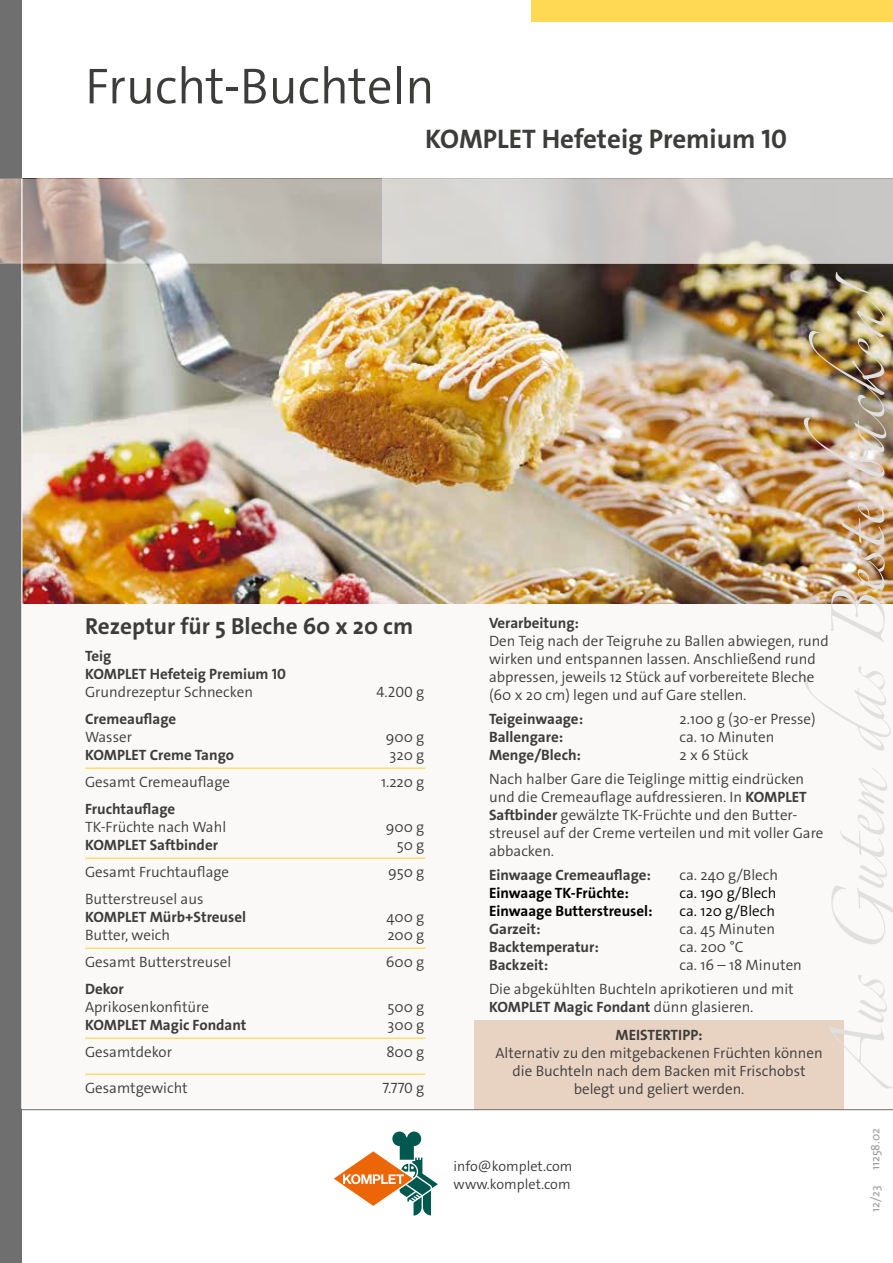
<style>
.page{position:relative;width:893px;height:1263px;background:#fff}
.page>*{position:absolute;margin:0;border:0;box-sizing:border-box;transform-origin:0 0}
.t1{font:51px "The Sans LP4 Se Lig";letter-spacing:-.005em;color:#3c3c3b}
.t2{font:27px "The Sans LP7 Bld";color:#3c3c3b}
.t3{font:23.25px "The Sans LP7 Bld";color:#3c3c3b}
.t4{font:15px/18px "The Sans LP4 Se Lig";color:#3c3c3b}
.t5{font:15px/18px "The Sans LP7 Bld";color:#3c3c3b}
.t6{font:15px "The Sans LP7 Bld";color:#000}
.t7{font:15px "The Sans LP4 Se Lig";color:#000}
.t8{font:14.25px/17.2px "The Sans LP4 Se Lig";color:#3c3c3b}
.t9{font:12px "The Sans LP5 Plain";color:#9d9d9c}
.s1{font-family:"The Sans LP7 Bld"}
.s2{font-family:"The Sans LP4 Se Lig"}
</style>
<div class="page">
<div style="left:0;top:264px;width:893px;height:846px;background:#faf9f7"></div>
<div style="left:474px;top:1020px;width:370px;height:90px;background:#e8d2c2"></div>
<img style="left:23px;top:264px;width:870px;height:340px">
<div style="left:531px;top:0;width:362px;height:21px;background:#ffd854"></div>
<svg style="left:334px;top:1131px;width:104px;height:85px"></svg>
<hr style="left:0;top:1109px;width:893px;height:1px;background:#706f6f">
<div style="left:0;top:0;width:21px;height:179px;background:#706f6f"></div>
<div style="left:0;top:264px;width:21px;height:999px;background:#706f6f"></div>
<svg style="left:0;top:179px;width:383px;height:85px;background:#bcb2aa"></svg>
<svg style="left:383px;top:179px;width:510px;height:85px;background:#d0cdca"></svg>
<svg style="left:829px;top:975px;width:64px;height:114px"></svg>
<svg style="left:831px;top:768px;width:62px;height:176px"></svg>
<svg style="left:804px;top:666px;width:87px;height:84px"></svg>
<img style="left:830px;top:494px;width:55px;height:148px">
<img style="left:804px;top:272px;width:82px;height:205px">
<hr style="left:21px;top:179px;width:2px;height:929px;background:#fff">
<hr style="left:85px;top:767px;width:340px;height:2px;background:#ffd854">
<hr style="left:85px;top:857px;width:340px;height:2px;background:#ffd854">
<hr style="left:85px;top:947px;width:340px;height:2px;background:#ffd854">
<hr style="left:85px;top:1037px;width:340px;height:2px;background:#ffd854">
<hr style="left:85px;top:1073px;width:340px;height:2px;background:#ffd854">
<h1 class="t1" style="left:85px;top:53px;width:351px">Frucht-Buchteln</h1>
<h2 class="t2" style="left:425px;top:121px;width:363px">KOMPLET Hefeteig Premium 10</h2>
<h3 class="t3" style="left:85px;top:611px;width:330px">Rezeptur für 5 Bleche 60 x 20 cm</h3>
<p class="t5" style="left:85px;top:647px;width:203px">Teig<br>KOMPLET Hefeteig Premium 10</p>
<p class="t4" style="left:85px;top:683px;width:169px">Grundrezeptur Schnecken</p>
<p class="t4" style="left:377px;top:683px;width:49px">4.200 g</p>
<p class="t5" style="left:85px;top:710px;width:93px">Cremeauflage</p>
<p class="t4" style="left:85px;top:728px;width:48px">Wasser</p>
<p class="t4" style="left:386px;top:728px;width:40px">900 g</p>
<p class="t5" style="left:85px;top:746px;width:151px">KOMPLET Creme Tango</p>
<p class="t4" style="left:390px;top:746px;width:36px">320 g</p>
<p class="t4" style="left:85px;top:773px;width:147px">Gesamt Cremeauflage</p>
<p class="t4" style="left:381px;top:773px;width:45px">1.220 g</p>
<p class="t5" style="left:85px;top:800px;width:92px">Fruchtauflage</p>
<p class="t4" style="left:85px;top:818px;width:143px">TK-Früchte nach Wahl</p>
<p class="t4" style="left:386px;top:818px;width:40px">900 g</p>
<p class="t5" style="left:85px;top:836px;width:135px">KOMPLET Saftbinder</p>
<p class="t4" style="left:397px;top:836px;width:29px">50 g</p>
<p class="t4" style="left:85px;top:863px;width:146px">Gesamt Fruchtauflage</p>
<p class="t4" style="left:388px;top:863px;width:38px">950 g</p>
<p class="t4" style="left:85px;top:890px;width:120px">Butterstreusel aus</p>
<p class="t5" style="left:85px;top:908px;width:163px">KOMPLET Mürb+Streusel</p>
<p class="t4" style="left:386px;top:908px;width:39px">400 g</p>
<p class="t4" style="left:85px;top:926px;width:87px">Butter, weich</p>
<p class="t4" style="left:387px;top:926px;width:39px">200 g</p>
<p class="t4" style="left:85px;top:953px;width:148px">Gesamt Butterstreusel</p>
<p class="t4" style="left:386px;top:953px;width:40px">600 g</p>
<p class="t5" style="left:85px;top:980px;width:40px">Dekor</p>
<p class="t4" style="left:85px;top:998px;width:125px">Aprikosenkonfitüre</p>
<p class="t4" style="left:388px;top:998px;width:38px">500 g</p>
<p class="t5" style="left:85px;top:1016px;width:163px">KOMPLET Magic Fondant</p>
<p class="t4" style="left:388px;top:1016px;width:38px">300 g</p>
<p class="t4" style="left:85px;top:1043px;width:89px">Gesamtdekor</p>
<p class="t4" style="left:386px;top:1043px;width:40px">800 g</p>
<p class="t4" style="left:85px;top:1079px;width:104px">Gesamtgewicht</p>
<p class="t4" style="left:383px;top:1079px;width:43px">7.770 g</p>
<p class="t5" style="left:489px;top:614px;width:91px">Verarbeitung:</p>
<p class="t4" style="left:489px;top:632px;width:341px">Den Teig nach der Teigruhe zu Ballen abwiegen, rund wirken und entspannen lassen. Anschließend rund abpressen, jeweils 12 Stück auf vorbereitete Bleche (60 x 20 cm) legen und auf Gare stellen.</p>
<p class="t5" style="left:489px;top:710px;width:96px">Teigeinwaage:</p>
<p class="t4" style="left:679px;top:710px;width:138px">2.100 g (30-er Presse)</p>
<p class="t5" style="left:489px;top:728px;width:76px">Ballengare:</p>
<p class="t4" style="left:679px;top:728px;width:96px">ca. 10 Minuten</p>
<p class="t5" style="left:489px;top:746px;width:94px">Menge/Blech:</p>
<p class="t4" style="left:489px;top:743px;width:317px;line-height:24px;text-indent:190px">2 x 6 Stück<br>Nach halber Gare die Teiglinge mittig eindrücken</p>
<p class="t4" style="left:489px;top:788px;width:336px">und die Cremeauflage aufdressieren. In <span class="s1">KOMPLET Saftbinder</span> gewälzte TK-Früchte und den Butter&shy;streusel auf der Creme verteilen und mit voller Gare abbacken.</p>
<p class="t5" style="left:489px;top:866px;width:163px">Einwaage Cremeauflage:</p>
<p class="t4" style="left:679px;top:866px;width:100px">ca. 240 g/Blech</p>
<p class="t6" style="left:489px;top:883px;width:142px">Einwaage TK-Früchte:</p>
<p class="t7" style="left:679px;top:883px;width:98px">ca. 190 g/Blech</p>
<p class="t6" style="left:489px;top:901px;width:165px">Einwaage Butterstreusel:</p>
<p class="t7" style="left:679px;top:901px;width:97px">ca. 120 g/Blech</p>
<p class="t5" style="left:489px;top:920px;width:53px">Garzeit:</p>
<p class="t4" style="left:679px;top:920px;width:97px">ca. 45 Minuten</p>
<p class="t5" style="left:489px;top:938px;width:111px">Backtemperatur:</p>
<p class="t4" style="left:679px;top:938px;width:66px">ca. 200 °C</p>
<p class="t5" style="left:489px;top:956px;width:61px">Backzeit:</p>
<p class="t4" style="left:489px;top:953px;width:314px;line-height:24px;text-indent:190px">ca. 16 – 18 Minuten<br>Die abgekühlten Buchteln aprikotieren und mit</p>
<p class="t5" style="left:616px;top:992px;width:139px;line-height:28.5px;text-indent:-127px">KOMPLET Magic Fondant <span class="s2">dünn glasieren.<br></span>MEISTERTIPP:</p>
<p class="t4" style="left:495px;top:1044px;width:329px;text-align:center">Alternativ zu den mitgebackenen Früchten können die Buchteln nach dem Backen mit Frischobst belegt und geliert werden.</p>
<p class="t8" style="left:454px;top:1158px;width:120px">info@komplet.com www.komplet.com</p>
<p class="t9" style="left:868px;top:1170px;width:43px;rotate:-90deg">11258.02</p>
<p class="t9" style="left:868px;top:1212px;width:28px;rotate:-90deg">12/23</p>
</div>
